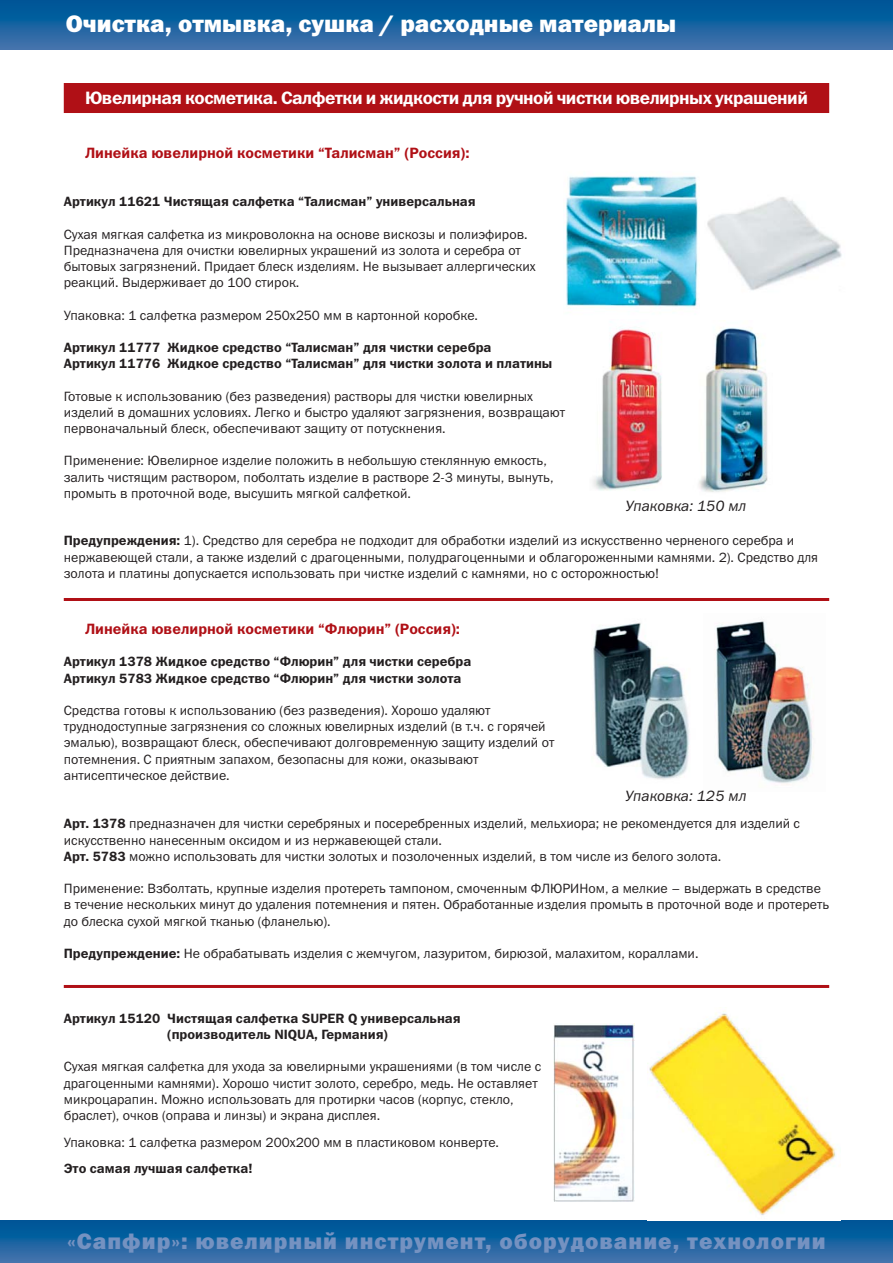
<style>
.page{position:relative;width:893px;height:1263px;background:#fff}
.page>*{position:absolute;margin:0;border:0;box-sizing:border-box;transform-origin:0 0}
.t1{font:24px "Franklin Gothic Heavy C";color:#fff}
.t2{font:22.5px "Franklin Gothic Heavy C";letter-spacing:.045em;color:#7592c1}
.t3{font:18px "Franklin Gothic Demi C";letter-spacing:-.03em;color:#fff}
.t4{font:15px "Franklin Gothic Demi C";color:#b01016}
.t5{font:italic 15px "Franklin Gothic Book C";color:#231f20}
.t6{font:13.5px/16.2px "Franklin Gothic Book C";color:#231f20}
.t7{font:13.5px/16.2px "Franklin Gothic Demi C";color:#231f20}
.s1{font-family:"Franklin Gothic Demi C"}
</style>
<div class="page">
<svg style="left:0;top:1220px;width:893px;height:43px;background:#1b64a1"></svg>
<svg style="left:0;top:0;width:893px;height:50px;background:#1a63a1"></svg>
<div style="left:64px;top:83px;width:765px;height:30px;background:#b01016"></div>
<img style="left:565px;top:176px;width:133px;height:131px">
<img style="left:553px;top:1024px;width:81px;height:178px">
<img style="left:647px;top:1011px;width:190px;height:204px">
<img style="left:593px;top:327px;width:69px;height:164px">
<img style="left:699px;top:320px;width:69px;height:172px">
<img style="left:707px;top:197px;width:135px;height:94px">
<img style="left:593px;top:622px;width:97px;height:158px">
<img style="left:716px;top:621px;width:98px;height:164px">
<hr style="left:64px;top:598px;width:765px;height:3px;background:#b01016">
<hr style="left:64px;top:985px;width:765px;height:3px;background:#b01016">
<h1 class="t1" style="left:400px;top:15px;width:173px">обору ование</h1>
<h1 class="t1" style="left:66px;top:15px;width:612px">Очистка, отмывка, сушка / расходные материалы</h1>
<h3 class="t3" style="left:85px;top:91px;width:724px">Ювелирная косметика. Салфетки и жидкости для ручной чистки ювелирных украшений</h3>
<p class="t4" style="left:85px;top:147px;width:386px">Линейка ювелирной косметики “Талисман” (Россия):</p>
<p class="t7" style="left:64px;top:195px;width:413px">Артикул 11621 Чистящая салфетка “Талисман” универсальная</p>
<p class="t6" style="left:64px;top:227px;width:473px">Сухая мягкая салфетка из микроволокна на основе вискозы и полиэфиров.<br>Предназначена для очистки ювелирных украшений из золота и серебра от бытовых загрязнений. Придает блеск изделиям. Не вызывает аллергических реакций. Выдерживает до 100 стирок.</p>
<p class="t6" style="left:64px;top:308px;width:416px">Упаковка: 1 салфетка размером 250х250 мм в картонной коробке.</p>
<p class="t7" style="left:64px;top:341px;width:490px">Артикул 11777 Жидкое средство “Талисман” для чистки серебра<br>Артикул 11776 Жидкое средство “Талисман” для чистки золота и платины</p>
<p class="t6" style="left:64px;top:389px;width:503px">Готовые к использованию (без разведения) растворы для чистки ювелирных изделий в домашних условиях. Легко и быстро удаляют загрязнения, возвращают первоначальный блеск, обеспечивают защиту от потускнения.</p>
<p class="t6" style="left:64px;top:454px;width:491px">Применение: Ювелирное изделие положить в небольшую стеклянную емкость, залить чистящим раствором, поболтать изделие в растворе 2-3 минуты, вынуть, промыть в проточной воде, высушить мягкой салфеткой.</p>
<p class="t5" style="left:625px;top:500px;width:123px">Упаковка: 150 мл</p>
<p class="t6" style="left:64px;top:534px;width:756px"><span class="s1">Предупреждения:</span> 1). Средство для серебра не подходит для обработки изделий из искусственно черненого серебра и нержавеющей стали, а также изделий с драгоценными, полудрагоценными и облагороженными камнями. 2). Средство для золота и платины допускается использовать при чистке изделий с камнями, но с осторожностью!</p>
<p class="t4" style="left:85px;top:623px;width:377px">Линейка ювелирной косметики “Флюрин” (Россия):</p>
<p class="t7" style="left:64px;top:655px;width:409px">Артикул 1378 Жидкое средство “Флюрин” для чистки серебра<br>Артикул 5783 Жидкое средство “Флюрин” для чистки золота</p>
<p class="t6" style="left:64px;top:704px;width:492px">Средства готовы к использованию (без разведения). Хорошо удаляют труднодоступные загрязнения со сложных ювелирных изделий (в т.ч. с горячей эмалью), возвращают блеск, обеспечивают долговременную защиту изделий от потемнения. С приятным запахом, безопасны для кожи, оказывают антисептическое действие.</p>
<p class="t6" style="left:64px;top:817px;width:738px"><span class="s1">Арт. 1378</span> предназначен для чистки серебряных и посеребренных изделий, мельхиора; не рекомендуется для изделий с искусственно нанесенным оксидом и из нержавеющей стали.<br><span class="s1">Арт. 5783</span> можно использовать для чистки золотых и позолоченных изделий, в том числе из белого золота.</p>
<p class="t6" style="left:64px;top:882px;width:767px">Применение: Взболтать, крупные изделия протереть тампоном, смоченным ФЛЮРИНом, а мелкие – выдержать в средстве в течение нескольких минут до удаления потемнения и пятен. Обработанные изделия промыть в проточной воде и протереть до блеска сухой мягкой тканью (фланелью).</p>
<p class="t6" style="left:64px;top:947px;width:636px"><span class="s1">Предупреждение:</span> Не обрабатывать изделия с жемчугом, лазуритом, бирюзой, малахитом, кораллами.</p>
<p class="t5" style="left:625px;top:791px;width:123px">Упаковка: 125 мл</p>
<p class="t7" style="left:167px;top:1011px;width:295px;text-indent:-104px">Артикул 15120 Чистящая салфетка SUPER Q универсальная (производитель NIQUA, Германия)</p>
<p class="t6" style="left:64px;top:1060px;width:479px">Сухая мягкая салфетка для ухода за ювелирными украшениями (в том числе с драгоценными камнями). Хорошо чистит золото, серебро, медь. Не оставляет микроцарапин. Можно использовать для протирки часов (корпус, стекло, браслет), очков (оправа и линзы) и экрана дисплея.</p>
<p class="t6" style="left:64px;top:1135px;width:437px">Упаковка: 1 салфетка размером 200х200 мм в пластиковом конверте.</p>
<p class="t7" style="left:64px;top:1162px;width:190px">Это самая лучшая салфетка!</p>
<h2 class="t2" style="left:67px;top:1233px;width:760px">«Сапфир»: ювелирный инструмент, оборудование, технологии</h2>
</div>
